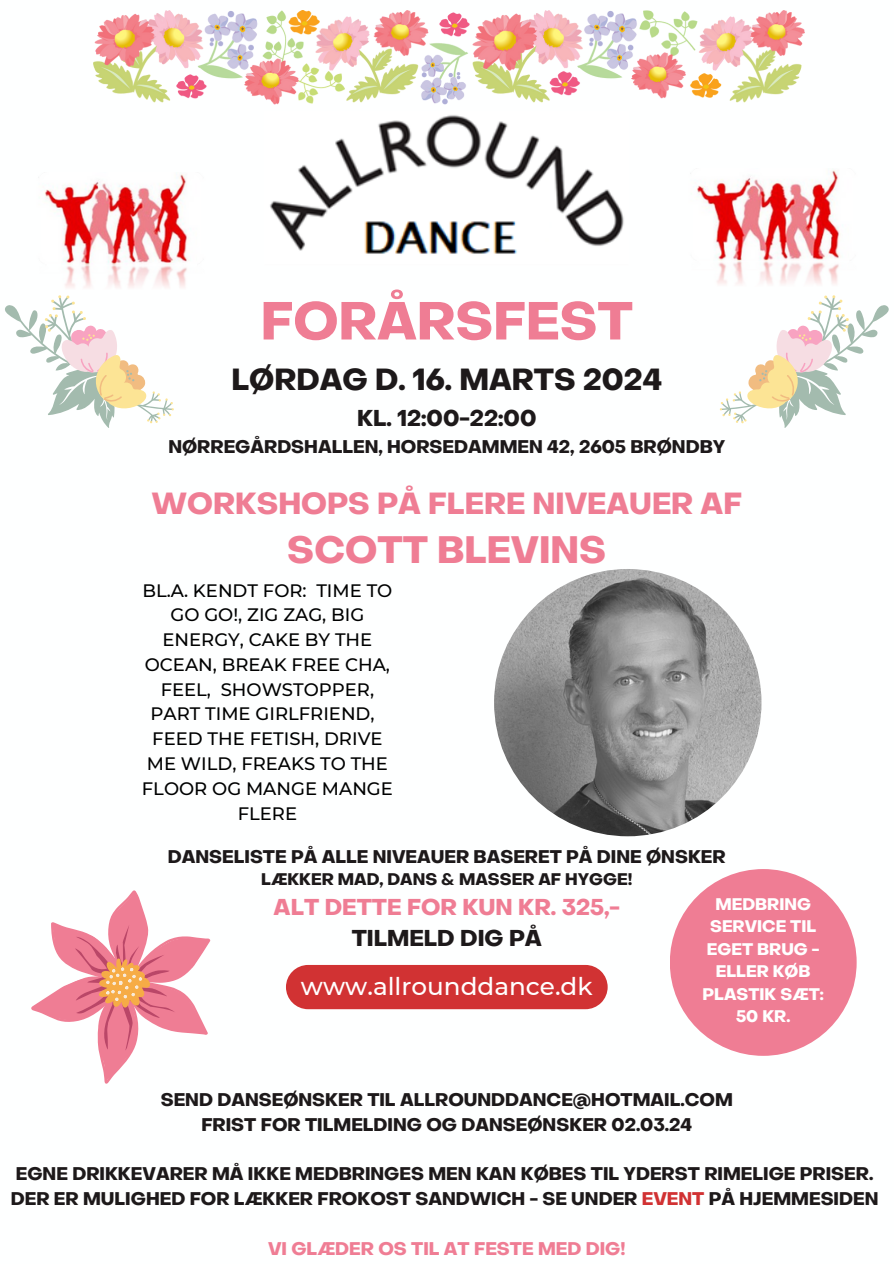
<style>
.page{position:relative;width:894px;height:1264px;background:#fff}
.page>*{position:absolute;margin:0;border:0;box-sizing:border-box;transform-origin:0 0}
.t1{font:700 52.5px "Object Sans";color:#ef7d94}
.t2{font:700 37.5px "Object Sans";color:#ef7d94}
.t3{font:700 30px "Object Sans";color:#ef7d94}
.t4{font:700 30px "Object Sans";color:#1d191a}
.t5{font:500 24.6px "Montserrat";color:#fff}
.t6{font:700 22.5px "Object Sans";color:#1d191a}
.t7{font:700 22.5px "Object Sans";color:#ef7d94}
.t8{font:700 18px "Object Sans";color:#1d191a}
.t9{font:500 18px/24.8px "Montserrat";color:#000;text-align:center}
.t10{font:700 18px "Object Sans";color:#ef7d94}
.t11{font:700 16.5px/22.5px "Object Sans";color:#fff;text-align:center}
.t12{font:700 16.5px "Object Sans";color:#1d191a}
.s1{color:#d13233}
</style>
<div class="page">
<svg style="left:719px;top:305px;width:169px;height:123px"></svg>
<svg style="left:5px;top:305px;width:169px;height:123px"></svg>
<img style="left:270px;top:129px;width:354px;height:125px">
<img style="left:36px;top:174px;width:153px;height:185px">
<img style="left:690px;top:170px;width:167px;height:185px">
<svg style="left:31px;top:890px;width:179px;height:193px"></svg>
<img style="left:494px;top:569px;width:267px;height:267px;border-radius:50%">
<img style="left:93px;top:11px;width:711px;height:118px">
<div style="left:286px;top:965px;width:321px;height:44px;background:#d13233"></div>
<div style="left:669px;top:869px;width:187px;height:186px;background:#ef7d94;border-radius:50%"></div>
<p class="t1" style="left:260px;top:300px;width:373px">FORÅRSFEST</p>
<p class="t4" style="left:231px;top:368px;width:432px">LØRDAG D. 16. MARTS 2024</p>
<p class="t6" style="left:357px;top:409px;width:181px">KL. 12:00-22:00</p>
<p class="t8" style="left:168px;top:440px;width:558px">NØRREGÅRDSHALLEN, HORSEDAMMEN 42, 2605 BRØNDBY</p>
<p class="t3" style="left:152px;top:491px;width:591px">WORKSHOPS PÅ FLERE NIVEAUER AF</p>
<p class="t2" style="left:287px;top:535px;width:320px">SCOTT BLEVINS</p>
<p class="t9" style="left:142px;top:578px;width:252px">BL.A. KENDT FOR: TIME TO<br>GO GO!, ZIG ZAG, BIG<br>ENERGY, CAKE BY THE<br>OCEAN, BREAK FREE CHA,<br>FEEL, SHOWSTOPPER,<br>PART TIME GIRLFRIEND,<br>FEED THE FETISH, DRIVE<br>ME WILD, FREAKS TO THE<br>FLOOR OG MANGE MANGE<br>FLERE</p>
<p class="t8" style="left:168px;top:849px;width:559px">DANSELISTE PÅ ALLE NIVEAUER BASERET PÅ DINE ØNSKER</p>
<p class="t12" style="left:261px;top:873px;width:372px">LÆKKER MAD, DANS &amp; MASSER AF HYGGE!</p>
<p class="t7" style="left:273px;top:897px;width:348px">ALT DETTE FOR KUN KR. 325,-</p>
<p class="t6" style="left:351px;top:929px;width:192px">TILMELD DIG PÅ</p>
<p class="t11" style="left:702px;top:894px;width:123px">MEDBRING<br>SERVICE TIL<br>EGET BRUG -<br>ELLER KØB<br>PLASTIK SÆT:<br>50 KR.</p>
<p class="t5" style="left:301px;top:971px;width:293px">www.allrounddance.dk</p>
<p class="t8" style="left:161px;top:1092px;width:573px">SEND DANSEØNSKER TIL ALLROUNDDANCE@HOTMAIL.COM</p>
<p class="t8" style="left:201px;top:1117px;width:492px">FRIST FOR TILMELDING OG DANSEØNSKER 02.03.24</p>
<p class="t8" style="left:16px;top:1166px;width:858px">EGNE DRIKKEVARER MÅ IKKE MEDBRINGES MEN KAN KØBES TIL YDERST RIMELIGE PRISER.</p>
<p class="t8" style="left:11px;top:1191px;width:868px">DER ER MULIGHED FOR LÆKKER FROKOST SANDWICH - SE UNDER <span class="s1">EVENT</span> PÅ HJEMMESIDEN</p>
<p class="t10" style="left:268px;top:1241px;width:359px">VI GLÆDER OS TIL AT FESTE MED DIG!</p>
</div>
